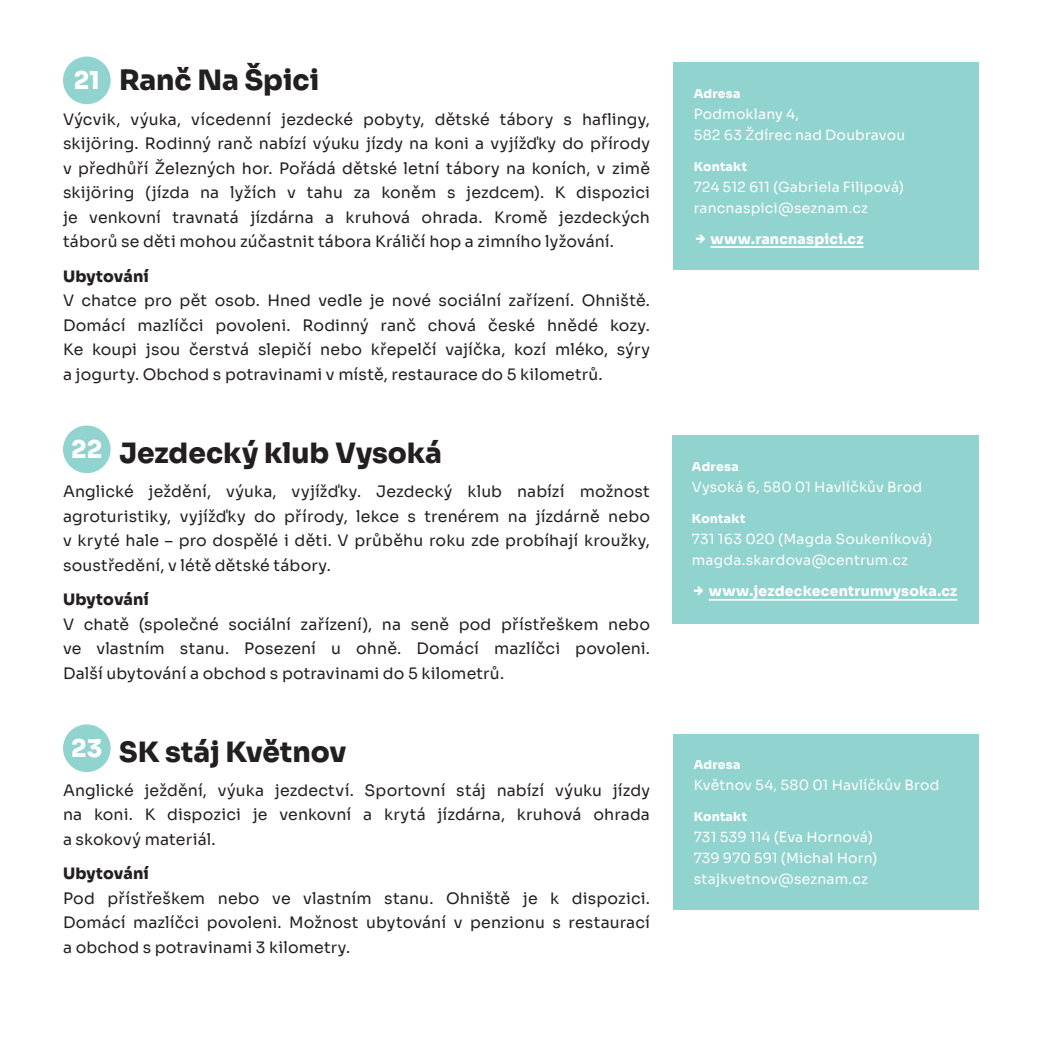
<style>
.page{position:relative;width:1042px;height:1042px;background:#fff}
.page>*{position:absolute;margin:0;border:0;box-sizing:border-box;transform-origin:0 0}
.t1{font:700 28px "Vysocina Sora";color:#231f20}
.t2{font:700 24.5px "Vysocina Sora";color:#fff}
.t3{font:15.75px/24.5px "Vysocina Sora";letter-spacing:.01em;color:#231f20;text-align:justify}
.t4{font:700 15.75px "Vysocina Sora";letter-spacing:.01em;color:#231f20}
.t5{font:14px/21px "Vysocina Sora";letter-spacing:.01em;color:#fff}
.t6{font:700 14px "Vysocina Sora";letter-spacing:.015em;color:#fff}
.t7{font:700 12.25px "Vysocina Sora";letter-spacing:.02em;color:#fff}
</style>
<div class="page">
<div style="left:674px;top:63px;width:305px;height:207px;background:#91d3ce"></div>
<hr style="left:710px;top:246px;width:153px;height:2px;background:#fff">
<div style="left:63px;top:57px;width:48px;height:47px;background:#91d3ce;border-radius:50%"></div>
<div style="left:672px;top:435px;width:307px;height:189px;background:#91d3ce"></div>
<hr style="left:709px;top:599px;width:248px;height:2px;background:#fff">
<div style="left:63px;top:425px;width:48px;height:48px;background:#91d3ce;border-radius:50%"></div>
<div style="left:674px;top:734px;width:305px;height:176px;background:#91d3ce"></div>
<div style="left:63px;top:724px;width:48px;height:48px;background:#91d3ce;border-radius:50%"></div>
<h1 class="t1" style="left:119px;top:63px;width:202px">Ranč Na Špici</h1>
<p class="t3" style="left:63px;top:107px;width:588px">Výcvik, výuka, vícedenní jezdecké pobyty, dětské tábory s haflingy, skijöring. Rodinný ranč nabízí výuku jízdy na koni a vyjížďky do přírody v předhůří Železných hor. Pořádá dětské letní tábory na koních, v zimě skijöring (jízda na lyžích v tahu za koněm s jezdcem). K dispozici je venkovní travnatá jízdárna a kruhová ohrada. Kromě jezdeckých táborů se děti mohou zúčastnit tábora Králičí hop a zimního lyžování.</p>
<p class="t4" style="left:63px;top:266px;width:87px">Ubytování</p>
<p class="t3" style="left:63px;top:288px;width:588px">V chatce pro pět osob. Hned vedle je nové sociální zařízení. Ohniště.<br>Domácí mazlíčci povoleni. Rodinný ranč chová české hnědé kozy.<br>Ke koupi jsou čerstvá slepičí nebo křepelčí vajíčka, kozí mléko, sýry a jogurty. Obchod s potravinami v místě, restaurace do 5 kilometrů.</p>
<h2 class="t2" style="left:74px;top:65px;width:28px">21</h2>
<h2 class="t2" style="left:71px;top:434px;width:33px">22</h2>
<h1 class="t1" style="left:119px;top:435px;width:324px">Jezdecký klub Vysoká</h1>
<p class="t3" style="left:63px;top:479px;width:588px">Anglické ježdění, výuka, vyjížďky. Jezdecký klub nabízí možnost agroturistiky, vyjížďky do přírody, lekce s trenérem na jízdárně nebo v kryté hale – pro dospělé i děti. V průběhu roku zde probíhají kroužky, soustředění, v létě dětské tábory.</p>
<p class="t4" style="left:63px;top:590px;width:87px">Ubytování</p>
<p class="t3" style="left:63px;top:612px;width:588px">V chatě (společné sociální zařízení), na seně pod přístřeškem nebo ve vlastním stanu. Posezení u ohně. Domácí mazlíčci povoleni.<br>Další ubytování a obchod s potravinami do 5 kilometrů.</p>
<h1 class="t1" style="left:119px;top:734px;width:229px">SK stáj Květnov</h1>
<p class="t3" style="left:63px;top:778px;width:588px">Anglické ježdění, výuka jezdectví. Sportovní stáj nabízí výuku jízdy na koni. K dispozici je venkovní a krytá jízdárna, kruhová ohrada a skokový materiál.</p>
<p class="t4" style="left:63px;top:864px;width:87px">Ubytování</p>
<p class="t3" style="left:63px;top:886px;width:588px">Pod přístřeškem nebo ve vlastním stanu. Ohniště je k dispozici.<br>Domácí mazlíčci povoleni. Možnost ubytování v penzionu s restaurací a obchod s potravinami 3 kilometry.</p>
<h2 class="t2" style="left:71px;top:733px;width:33px">23</h2>
<p class="t7" style="left:693px;top:86px;width:48px">Adresa</p>
<p class="t5" style="left:693px;top:103px;width:213px">Podmoklany 4,<br>582 63 Ždírec nad Doubravou</p>
<p class="t7" style="left:693px;top:159px;width:55px">Kontakt</p>
<p class="t5" style="left:693px;top:176px;width:212px">724 512 611 (Gabriela Filipová) rancnaspici@seznam.cz</p>
<p class="t6" style="left:710px;top:230px;width:154px">www.rancnaspici.cz</p>
<p class="t7" style="left:692px;top:459px;width:48px">Adresa</p>
<p class="t5" style="left:692px;top:477px;width:232px">Vysoká 6, 580 01 Havlíčkův Brod</p>
<p class="t7" style="left:692px;top:511px;width:55px">Kontakt</p>
<p class="t5" style="left:692px;top:529px;width:242px">731 163 020 (Magda Soukeníková) magda.skardova@centrum.cz</p>
<p class="t6" style="left:709px;top:583px;width:250px">www.jezdeckecentrumvysoka.cz</p>
<p class="t7" style="left:693px;top:757px;width:48px">Adresa</p>
<p class="t5" style="left:693px;top:774px;width:247px">Květnov 54, 580 01 Havlíčkův Brod</p>
<p class="t7" style="left:693px;top:809px;width:55px">Kontakt</p>
<p class="t5" style="left:693px;top:826px;width:185px">731 539 114 (Eva Hornová)<br>739 970 591 (Michal Horn) stajkvetnov@seznam.cz</p>
</div>
